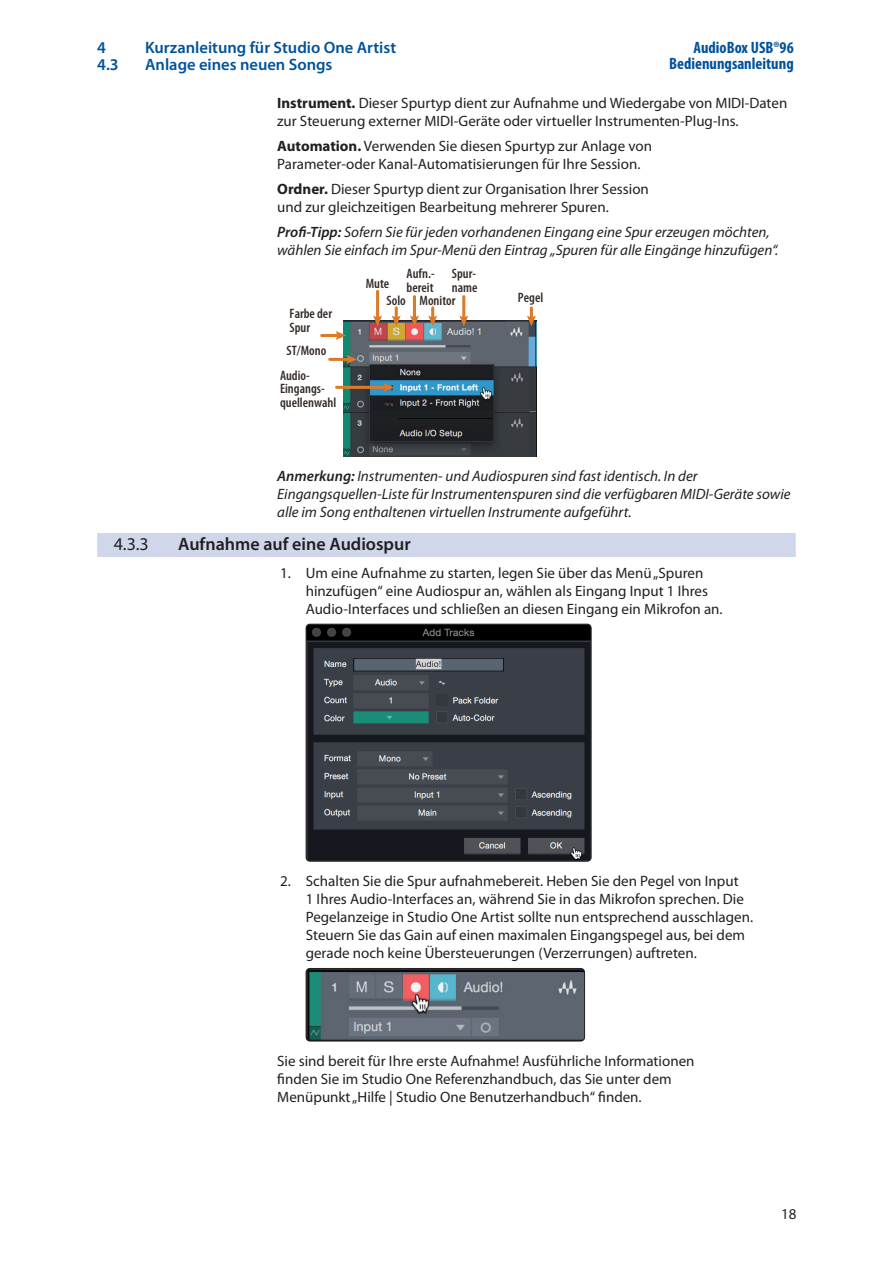
<style>
.page{position:relative;width:893px;height:1263px;background:#fff}
.page>*{position:absolute;margin:0;border:0;box-sizing:border-box;transform-origin:0 0}
.t1{font:600 18px "Myriad Pro";color:#231f20}
.t2{font:18px "Myriad Pro";color:#231f20}
.t3{font:600 16.5px "Myriad Pro";color:#01529b}
.t4{font:700 condensed 16.5px/16.5px "Myriad Pro";color:#01529b;text-align:right}
.t5{font:15px/18px "Myriad Pro";color:#231f20}
.t6{font:italic 15px/18px "Myriad Pro";color:#231f20}
.t7{font:600 condensed 13.65px/13.6px "Myriad Pro";color:#332b27}
.s1{font-weight:700}
.s2{font-weight:600}
</style>
<div class="page">
<div style="left:97px;top:533px;width:699px;height:24px;background:#d1d7eb"></div>
<img style="left:343px;top:320px;width:193px;height:136px">
<hr style="left:376px;top:291px;width:3px;height:28px;background:#dc7a28">
<svg style="left:373px;top:316px;width:9px;height:10px"></svg>
<hr style="left:322px;top:334px;width:17px;height:3px;background:#dc7a28">
<svg style="left:336px;top:331px;width:10px;height:9px"></svg>
<hr style="left:330px;top:358px;width:20px;height:3px;background:#dc7a28">
<svg style="left:346px;top:355px;width:11px;height:9px"></svg>
<hr style="left:337px;top:386px;width:50px;height:3px;background:#dc7a28">
<svg style="left:384px;top:383px;width:10px;height:9px"></svg>
<svg style="left:392px;top:308px;width:9px;height:18px"></svg>
<hr style="left:413px;top:297px;width:3px;height:22px;background:#dc7a28">
<svg style="left:410px;top:316px;width:9px;height:10px"></svg>
<svg style="left:428px;top:308px;width:9px;height:18px"></svg>
<hr style="left:462px;top:297px;width:3px;height:22px;background:#dc7a28">
<svg style="left:459px;top:316px;width:9px;height:10px"></svg>
<svg style="left:527px;top:308px;width:9px;height:18px"></svg>
<img style="left:306px;top:624px;width:285px;height:237px">
<div style="left:306px;top:624px;width:285px;height:237px;border:1px solid #231f20;border-radius:4px"></div>
<img style="left:306px;top:968px;width:279px;height:73px">
<div style="left:306px;top:968px;width:279px;height:73px;border:1px solid #231f20;border-radius:4px"></div>
<p class="t4" style="left:669px;top:39px;width:126px">AudioBox USB®96<br>Bedienungsanleitung</p>
<p class="t5" style="left:277px;top:95px;width:512px"><span class="s1">Instrument.</span> Dieser Spurtyp dient zur Aufnahme und Wiedergabe von MIDI-Daten zur Steuerung externer MIDI-Geräte oder virtueller Instrumenten-Plug-Ins.</p>
<p class="t5" style="left:277px;top:137px;width:376px"><span class="s1">Automation.</span> Verwenden Sie diesen Spurtyp zur Anlage von<br>Parameter-oder Kanal-Automatisierungen für Ihre Session.</p>
<p class="t5" style="left:277px;top:180px;width:373px"><span class="s1">Ordner.</span> Dieser Spurtyp dient zur Organisation Ihrer Session und zur gleichzeitigen Bearbeitung mehrerer Spuren.</p>
<p class="t6" style="left:277px;top:223px;width:503px"><span class="s2">Profi-Tipp:</span> Sofern Sie für jeden vorhandenen Eingang eine Spur erzeugen möchten, wählen Sie einfach im Spur-Menü den Eintrag „Spuren für alle Eingänge hinzufügen“.</p>
<p class="t7" style="left:366px;top:277px;width:25px">Mute</p>
<p class="t7" style="left:290px;top:307px;width:44px">Farbe der<br>Spur</p>
<p class="t7" style="left:280px;top:339px;width:48px;line-height:24.3px;text-indent:7px">ST/Mono<br>Audio-</p>
<p class="t7" style="left:280px;top:382px;width:58px">Eingangs&shy;quellenwahl</p>
<p class="t3" style="left:97px;top:39px;width:10px">4</p>
<p class="t3" style="left:145px;top:39px;width:252px">Kurzanleitung für Studio One Artist</p>
<p class="t3" style="left:97px;top:55px;width:23px">4.3</p>
<p class="t3" style="left:145px;top:55px;width:189px">Anlage eines neuen Songs</p>
<p class="t7" style="left:407px;top:267px;width:30px">Aufn.-</p>
<p class="t7" style="left:407px;top:280px;width:28px">bereit</p>
<p class="t7" style="left:420px;top:294px;width:38px">Monitor</p>
<p class="t7" style="left:452px;top:267px;width:27px">Spur&shy;name</p>
<p class="t7" style="left:518px;top:291px;width:27px">Pegel</p>
<p class="t7" style="left:387px;top:294px;width:21px">Solo</p>
<p class="t6" style="left:277px;top:468px;width:515px"><span class="s2">Anmerkung:</span> Instrumenten- und Audiospuren sind fast identisch. In der<br>Eingangsquellen-Liste für Instrumentenspuren sind die verfügbaren MIDI-Geräte sowie alle im Song enthaltenen virtuellen Instrumente aufgeführt.</p>
<p class="t2" style="left:114px;top:534px;width:37px">4.3.3</p>
<p class="t1" style="left:178px;top:534px;width:234px">Aufnahme auf eine Audiospur</p>
<p class="t5" style="left:306px;top:564px;width:418px;text-indent:-26px">1. Um eine Aufnahme zu starten, legen Sie über das Menü „Spuren hinzufügen“ eine Audiospur an, wählen als Eingang Input 1 Ihres<br>Audio-Interfaces und schließen an diesen Eingang ein Mikrofon an.</p>
<p class="t5" style="left:306px;top:872px;width:449px;text-indent:-26px">2. Schalten Sie die Spur aufnahmebereit. Heben Sie den Pegel von Input<br>1 Ihres Audio-Interfaces an, während Sie in das Mikrofon sprechen. Die Pegelanzeige in Studio One Artist sollte nun entsprechend ausschlagen.<br>Steuern Sie das Gain auf einen maximalen Eingangspegel aus, bei dem gerade noch keine Übersteuerungen (Verzerrungen) auftreten.</p>
<p class="t5" style="left:277px;top:1052px;width:419px">Sie sind bereit für Ihre erste Aufnahme! Ausführliche Informationen finden Sie im Studio One Referenzhandbuch, das Sie unter dem<br>Menüpunkt „Hilfe | Studio One Benutzerhandbuch“ finden.</p>
<p class="t5" style="left:781px;top:1205px;width:17px">18</p>
</div>
